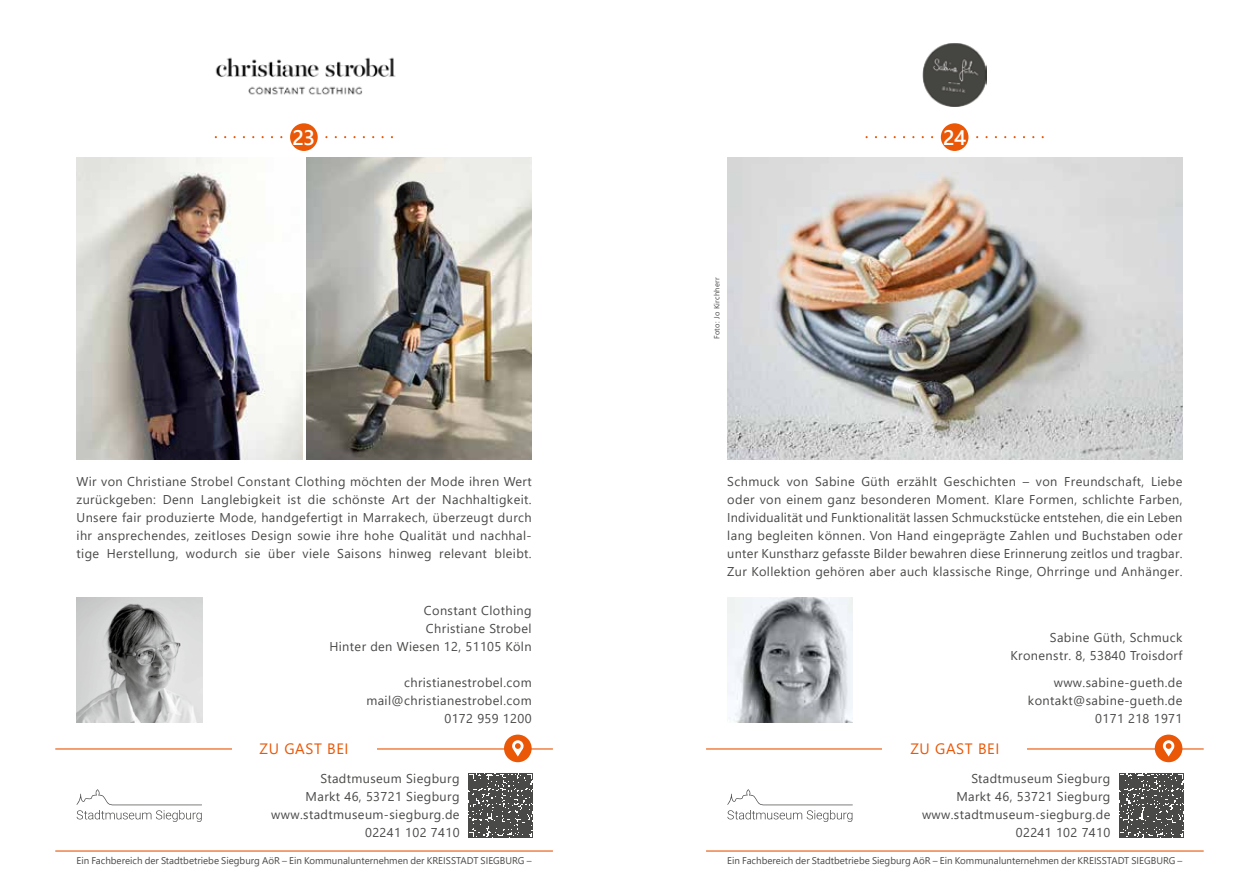
<style>
.page{position:relative;width:1259px;height:893px;background:#fff}
.page>*{position:absolute;margin:0;border:0;box-sizing:border-box;transform-origin:0 0}
.t1{font:600 21px "Segoe UI";color:#fff}
.t2{font:15px "Segoe UI";letter-spacing:.04em;color:#ea5707}
.t3{font:12.75px/18px "Segoe UI";letter-spacing:.03em;color:#494948;text-align:right}
.t4{font:9.75px "Segoe UI";color:#494948}
.t5{font:7.5px "Segoe UI";letter-spacing:.03em;color:#494948}
</style>
<div class="page">
<img style="left:77px;top:597px;width:125px;height:126px">
<div style="left:290px;top:123px;width:28px;height:28px;background:#ea5707;border-radius:50%"></div>
<hr style="left:55px;top:850px;width:498px;height:2px;background:#ea5707">
<hr style="left:55px;top:748px;width:498px;height:1px;background:#ea5707">
<div style="left:232px;top:731px;width:144px;height:34px;background:#fff"></div>
<div style="left:504px;top:735px;width:27px;height:27px;background:#ea5707;border-radius:50%"></div>
<svg style="left:512px;top:740px;width:11px;height:17px"></svg>
<img style="left:77px;top:157px;width:225px;height:302px">
<img style="left:307px;top:157px;width:224px;height:302px">
<svg style="left:468px;top:774px;width:65px;height:64px;background:#5d5d5c"></svg>
<svg style="left:76px;top:789px;width:126px;height:33px"></svg>
<img style="left:215px;top:57px;width:181px;height:38px">
<div style="left:941px;top:123px;width:27px;height:28px;background:#ea5707;border-radius:50%"></div>
<img style="left:727px;top:157px;width:455px;height:302px">
<img style="left:727px;top:597px;width:126px;height:126px">
<hr style="left:706px;top:850px;width:497px;height:2px;background:#ea5707">
<img style="left:923px;top:43px;width:63px;height:63px">
<hr style="left:706px;top:748px;width:497px;height:1px;background:#ea5707">
<div style="left:882px;top:731px;width:145px;height:34px;background:#fff"></div>
<div style="left:1154px;top:735px;width:28px;height:27px;background:#ea5707;border-radius:50%"></div>
<svg style="left:1163px;top:740px;width:11px;height:17px"></svg>
<svg style="left:1119px;top:774px;width:64px;height:64px;background:#5d5d5c"></svg>
<svg style="left:727px;top:789px;width:126px;height:33px"></svg>
<h1 class="t1" style="left:292px;top:118px;width:24px">23</h1>
<p class="t3" style="left:77px;top:471px;width:457px;text-align:justify">Wir von Christiane Strobel Constant Clothing möchten der Mode ihren Wert zurückgeben: Denn Langlebigkeit ist die schönste Art der Nachhaltigkeit.<br>Unsere fair produzierte Mode, handgefertigt in Marrakech, überzeugt durch ihr ansprechendes, zeitloses Design sowie ihre hohe Qualität und nachhal&shy;tige Herstellung, wodurch sie über viele Saisons hinweg relevant bleibt.</p>
<p class="t3" style="left:329px;top:600px;width:204px">Constant Clothing<br>Christiane Strobel<br>Hinter den Wiesen 12, 51105 Köln</p>
<p class="t3" style="left:366px;top:672px;width:167px">christianestrobel.com mail@christianestrobel.com<br>0172 959 1200</p>
<p class="t2" style="left:259px;top:734px;width:91px">ZU GAST BEI</p>
<p class="t3" style="left:271px;top:769px;width:190px">Stadtmuseum Siegburg<br>Markt 46, 53721 Siegburg www.stadtmuseum-siegburg.de<br>02241 102 7410</p>
<p class="t4" style="left:77px;top:851px;width:456px">Ein Fachbereich der Stadtbetriebe Siegburg AöR – Ein Kommunalunternehmen der KREISSTADT SIEGBURG –</p>
<p class="t5" style="left:709px;top:339px;width:63px;rotate:-90deg">Foto: Jo Kirchherr</p>
<h1 class="t1" style="left:943px;top:118px;width:25px">24</h1>
<p class="t3" style="left:727px;top:471px;width:457px;text-align:justify">Schmuck von Sabine Güth erzählt Geschichten – von Freundschaft, Liebe oder von einem ganz besonderen Moment. Klare Formen, schlichte Farben, Individualität und Funktionalität lassen Schmuckstücke entstehen, die ein Leben lang begleiten können. Von Hand eingeprägte Zahlen und Buchstaben oder unter Kunstharz gefasste Bilder bewahren diese Erinnerung zeitlos und tragbar.<br>Zur Kollektion gehören aber auch klassische Ringe, Ohrringe und Anhänger.</p>
<p class="t2" style="left:910px;top:734px;width:91px">ZU GAST BEI</p>
<p class="t3" style="left:1010px;top:627px;width:173px">Sabine Güth, Schmuck<br>Kronenstr. 8, 53840 Troisdorf</p>
<p class="t3" style="left:1028px;top:672px;width:156px">www.sabine-gueth.de kontakt@sabine-gueth.de<br>0171 218 1971</p>
<p class="t3" style="left:922px;top:769px;width:190px">Stadtmuseum Siegburg<br>Markt 46, 53721 Siegburg www.stadtmuseum-siegburg.de<br>02241 102 7410</p>
<p class="t4" style="left:727px;top:851px;width:456px">Ein Fachbereich der Stadtbetriebe Siegburg AöR – Ein Kommunalunternehmen der KREISSTADT SIEGBURG –</p>
</div>
